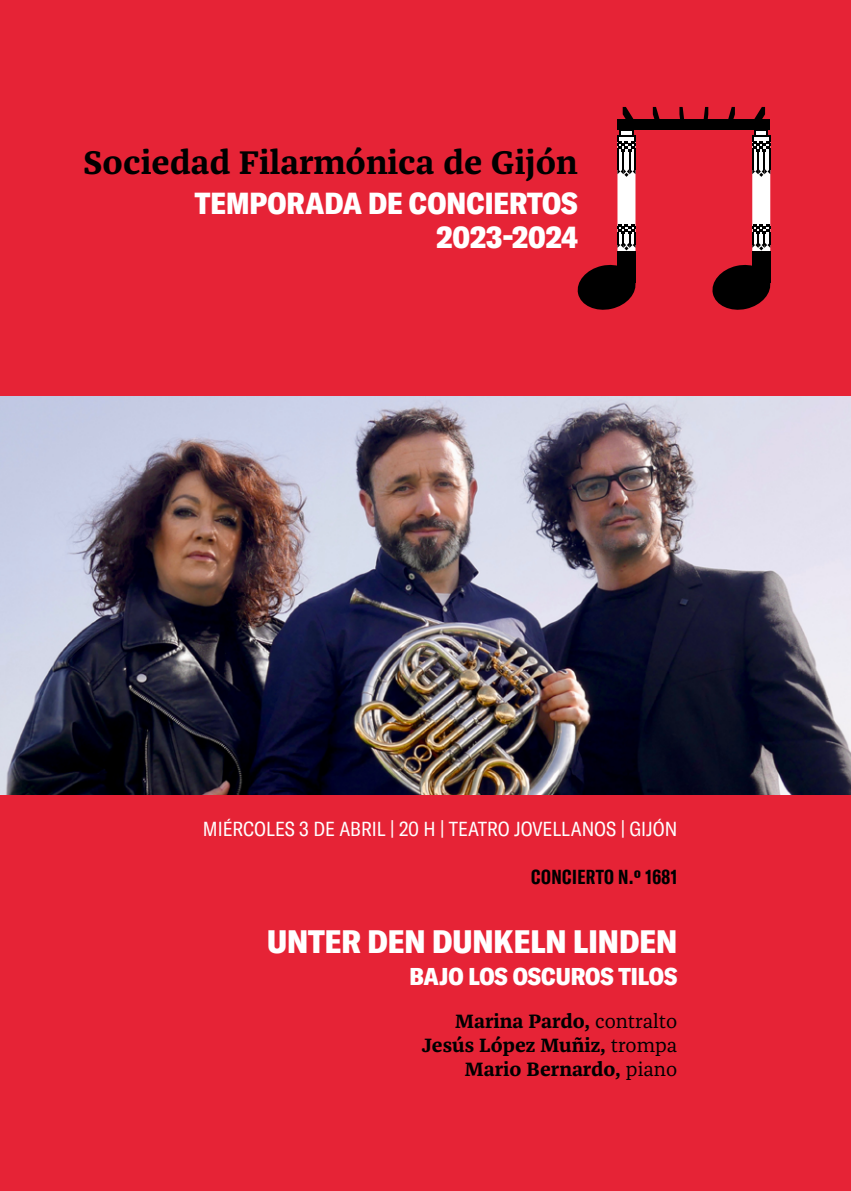
<style>
.page{position:relative;width:851px;height:1191px;background:#fff}
.page>*{position:absolute;margin:0;border:0;box-sizing:border-box;transform-origin:0 0}
.t1{font:700 34px "Franziska Pro";color:#000}
.t2{font:900 condensed 32px "GT America";color:#fff}
.t3{font:900 condensed 30px/34px "GT America";color:#fff;text-align:right}
.t4{font:900 condensed 24px "GT America";letter-spacing:-.005em;color:#fff}
.t5{font:700 20px/24px "Franziska Pro";color:#000;text-align:right}
.t6{font:condensed 20px "GT America";color:#fff}
.t7{font:700 extra-condensed 20px "GT America";letter-spacing:.025em;color:#000}
.s1{font-weight:400}
</style>
<div class="page">
<div style="left:0;top:794px;width:850px;height:397px;background:#e62336"></div>
<div style="left:0;top:0;width:850px;height:397px;background:#e62336"></div>
<div style="left:617px;top:251px;width:18px;height:10px;background:#000"></div>
<div style="left:752px;top:251px;width:18px;height:10px;background:#000"></div>
<div style="left:617px;top:119px;width:153px;height:11px;background:#000"></div>
<svg style="left:617px;top:107px;width:18px;height:144px;background:#a49697"></svg>
<svg style="left:752px;top:107px;width:18px;height:144px;background:#a49798"></svg>
<svg style="left:679px;top:107px;width:5px;height:12px"></svg>
<svg style="left:703px;top:107px;width:5px;height:12px"></svg>
<svg style="left:652px;top:107px;width:8px;height:12px"></svg>
<svg style="left:728px;top:107px;width:6px;height:12px"></svg>
<div style="left:617px;top:259px;width:18px;height:24px;background:#000"></div>
<div style="left:752px;top:259px;width:18px;height:24px;background:#000"></div>
<svg style="left:577px;top:262px;width:59px;height:48px"></svg>
<svg style="left:712px;top:262px;width:59px;height:48px"></svg>
<img style="left:0;top:397px;width:850px;height:397px">
<h1 class="t1" style="left:83px;top:141px;width:496px">Sociedad Filarmónica de Gijón</h1>
<h3 class="t3" style="left:195px;top:186px;width:384px">TEMPORADA DE CONCIERTOS<br>2023-2024</h3>
<p class="t6" style="left:203px;top:817px;width:476px">MIÉRCOLES 3 DE ABRIL | 20 H | TEATRO JOVELLANOS | GIJÓN</p>
<p class="t7" style="left:531px;top:865px;width:148px">CONCIERTO N.º 1681</p>
<h2 class="t2" style="left:267px;top:921px;width:411px">UNTER DEN DUNKELN LINDEN</h2>
<p class="t4" style="left:409px;top:961px;width:269px">BAJO LOS OSCUROS TILOS</p>
<p class="t5" style="left:422px;top:1009px;width:257px">Marina Pardo, <span class="s1">contralto<br></span>Jesús López Muñiz, <span class="s1">trompa<br></span>Mario Bernardo, <span class="s1">piano</span></p>
</div>
